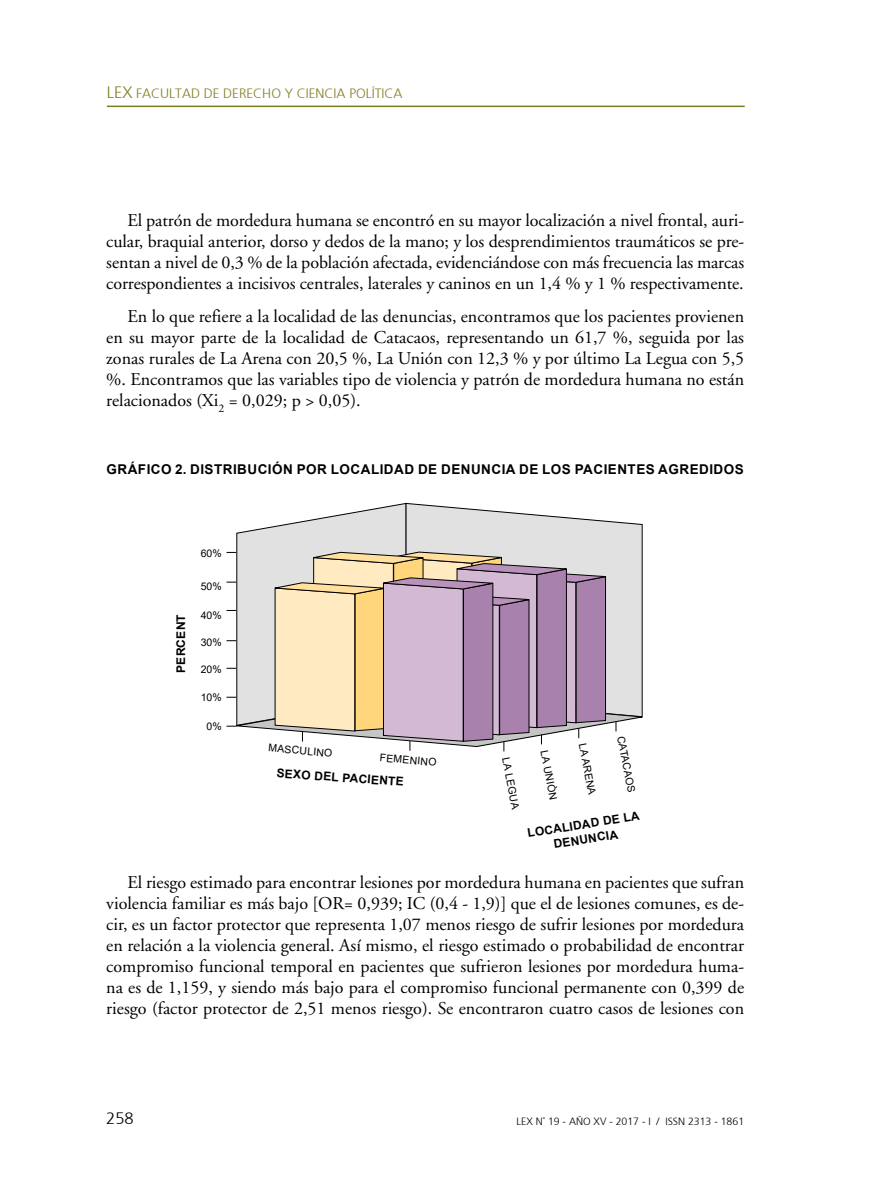
<style>
.page{position:relative;width:893px;height:1191px;background:#fff}
.page>*{position:absolute;margin:0;border:0;box-sizing:border-box;transform-origin:0 0}
.t1{font:18px/21px "Adobe Garamond";color:#000;text-align:justify}
.t2{font:300 16.5px "Frutiger";color:#000}
.t3{font:700 13.5px "Arial";letter-spacing:.035em;color:#000}
.t4{font:300 13.5px "Frutiger";color:#7f7d21}
.t5{font:700 12px/15px "Arial";letter-spacing:.02em;color:#000;text-align:center}
.t6{font:10.5px "Arial";color:#000}
.t7{font:300 10.5px "Frutiger";color:#000}
.s1{font-size:16.5px}
</style>
<div class="page">
<hr style="left:107px;top:106px;width:638px;height:1px;background:#7f7d21">
<svg style="left:610px;top:521px;width:33px;height:122px;background:#d9d9d9"></svg>
<svg style="left:503px;top:643px;width:140px;height:109px"></svg>
<svg style="left:227px;top:502px;width:383px;height:249px;background:#d2c1c3"></svg>
<p class="t4" style="left:107px;top:84px;width:297px"><span class="s1">LEX</span> FACULTAD DE DERECHO Y CIENCIA POLÍTICA</p>
<p class="t1" style="left:106px;top:210px;width:639px;text-indent:21px">El patrón de mordedura humana se encontró en su mayor localización a nivel frontal, auri&shy;cular, braquial anterior, dorso y dedos de la mano; y los desprendimientos traumáticos se pre&shy;sentan a nivel de 0,3 % de la población afectada, evidenciándose con más frecuencia las marcas correspondientes a incisivos centrales, laterales y caninos en un 1,4 % y 1 % respectivamente.</p>
<p class="t1" style="left:106px;top:306px;width:639px;text-indent:21px">En lo que refiere a la localidad de las denuncias, encontramos que los pacientes provienen en su mayor parte de la localidad de Catacaos, representando un 61,7 %, seguida por las zonas rurales de La Arena con 20,5 %, La Unión con 12,3 % y por último La Legua con 5,5 %. Encontramos que las variables tipo de violencia y patrón de mordedura humana no están relacionados (Xi<sub>2</sub> = 0,029; p &gt; 0,05).</p>
<p class="t3" style="left:107px;top:459px;width:639px">GRÁFICO 2. DISTRIBUCIÓN POR LOCALIDAD DE DENUNCIA DE LOS PACIENTES AGREDIDOS</p>
<p class="t5" style="left:174px;top:673px;width:60px;rotate:-90deg">PERCENT</p>
<p class="t6" style="left:201px;top:546px;width:23px">60%</p>
<p class="t6" style="left:201px;top:579px;width:23px">50%</p>
<p class="t6" style="left:201px;top:608px;width:23px">40%</p>
<p class="t6" style="left:201px;top:635px;width:23px">30%</p>
<p class="t6" style="left:201px;top:662px;width:23px">20%</p>
<p class="t6" style="left:201px;top:690px;width:23px">10%</p>
<p class="t6" style="left:207px;top:719px;width:17px">0%</p>
<p class="t6" style="left:269px;top:740px;width:66px;rotate:5deg">MASCULINO</p>
<p class="t6" style="left:380px;top:750px;width:58px;rotate:5deg">FEMENINO</p>
<p class="t5" style="left:277px;top:765px;width:129px;rotate:4deg">SEXO DEL PACIENTE</p>
<p class="t6" style="left:513px;top:756px;width:54px;rotate:79deg">LA LEGUA</p>
<p class="t6" style="left:551px;top:749px;width:52px;rotate:79deg">LA UNIÒN</p>
<p class="t6" style="left:590px;top:742px;width:54px;rotate:79deg">LA ARENA</p>
<p class="t6" style="left:628px;top:734px;width:59px;rotate:79deg">CATACAOS</p>
<p class="t5" style="left:526px;top:826px;width:115px;rotate:-9deg">LOCALIDAD DE LA<br>DENUNCIA</p>
<p class="t1" style="left:106px;top:872px;width:639px;text-indent:21px">El riesgo estimado para encontrar lesiones por mordedura humana en pacientes que sufran violencia familiar es más bajo [OR= 0,939; IC (0,4 - 1,9)] que el de lesiones comunes, es de&shy;cir, es un factor protector que representa 1,07 menos riesgo de sufrir lesiones por mordedura en relación a la violencia general. Así mismo, el riesgo estimado o probabilidad de encontrar compromiso funcional temporal en pacientes que sufrieron lesiones por mordedura huma&shy;na es de 1,159, y siendo más bajo para el compromiso funcional permanente con 0,399 de riesgo (factor protector de 2,51 menos riesgo). Se encontraron cuatro casos de lesiones con</p>
<p class="t2" style="left:106px;top:1106px;width:29px">258</p>
<p class="t7" style="left:517px;top:1113px;width:229px">LEX N° 19 - AÑO XV - 2017 - I / ISSN 2313 - 1861</p>
</div>
